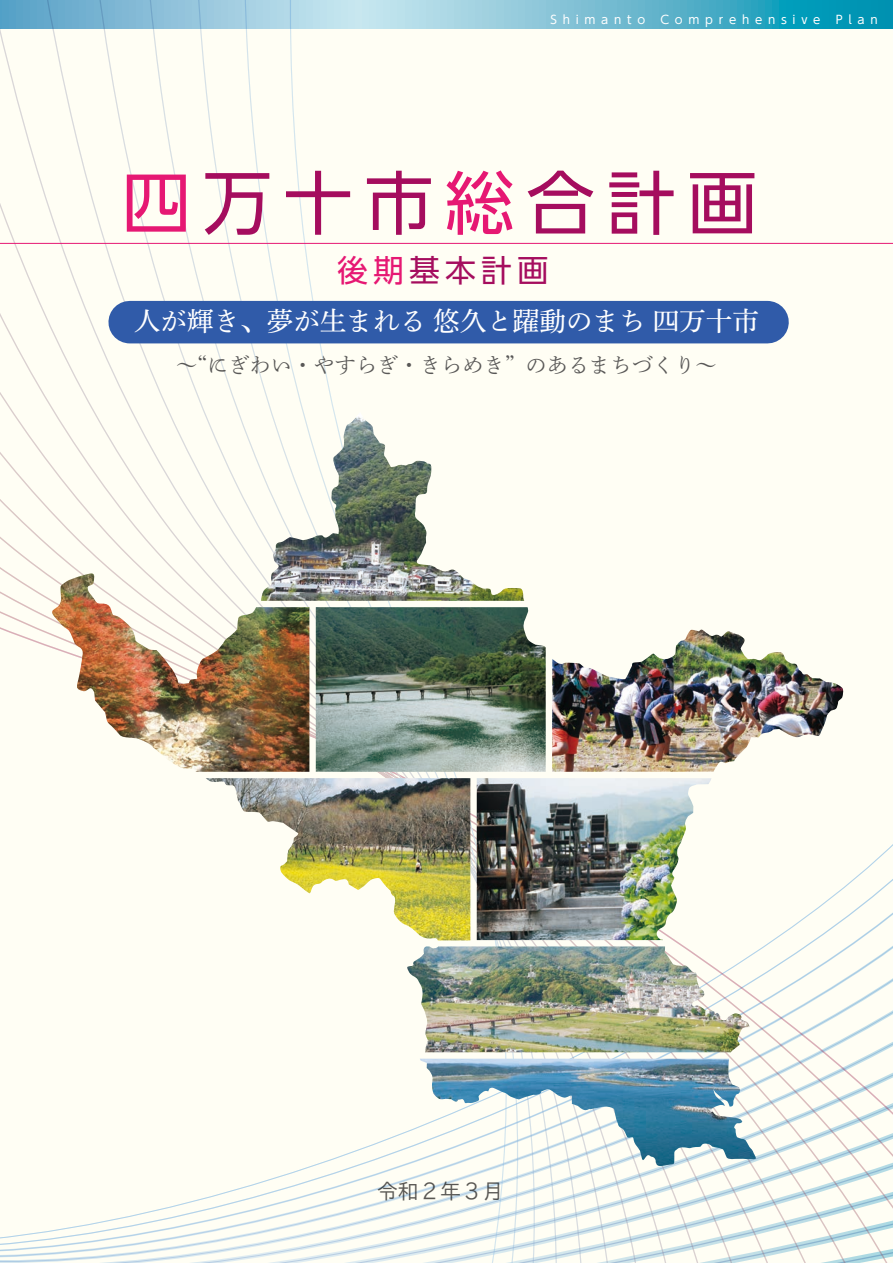
<style>
.page{position:relative;width:893px;height:1263px;background:#fff}
.page>*{position:absolute;margin:0;border:0;box-sizing:border-box;transform-origin:0 0}
.t1{font:69.15px "UD Shin Go Pro";letter-spacing:.17em;color:#a50d5e}
.t2{font:30.9px "UD Shin Go Pro";letter-spacing:.17em;color:#a50d5e}
.t3{font:26.55px "Shuei Min Pr 6 M";color:#fff}
.t4{font:21.3px "Shuei Min Pr 6 L";color:#595857}
.t5{font:21.3px "TB Go Std L";color:#595857}
.t6{font:11.7px "UD Shin Go Pro";letter-spacing:.49em;color:#fff}
.s1{color:#e61873}
</style>
<div class="page">
<div style="left:833px;top:28px;width:49px;height:1235px;background:#fffef4"></div>
<svg style="left:784px;top:28px;width:49px;height:1235px"></svg>
<svg style="left:738px;top:28px;width:46px;height:1235px"></svg>
<div style="left:694px;top:28px;width:44px;height:1235px;background:#fffef4"></div>
<div style="left:653px;top:28px;width:41px;height:1235px;background:#fffef4"></div>
<div style="left:616px;top:28px;width:37px;height:1235px;background:#fffef4"></div>
<div style="left:0;top:28px;width:616px;height:1235px;background:#fffef4"></div>
<div style="left:48px;top:28px;width:536px;height:1235px;background:#fffef4"></div>
<div style="left:118px;top:28px;width:439px;height:1235px;background:#fffef4"></div>
<div style="left:189px;top:28px;width:346px;height:1235px;background:#fffef4"></div>
<div style="left:244px;top:28px;width:274px;height:1235px;background:#fffef4"></div>
<svg style="left:290px;top:28px;width:217px;height:1235px"></svg>
<div style="left:130px;top:301px;width:637px;height:42px;background:#305ba9"></div>
<hr style="left:0;top:243px;width:893px;height:1px;background:#e61873">
<img style="left:420px;top:1059px;width:337px;height:107px">
<img style="left:407px;top:946px;width:342px;height:106px">
<img style="left:477px;top:778px;width:234px;height:162px">
<img style="left:206px;top:778px;width:264px;height:162px">
<img style="left:261px;top:412px;width:263px;height:189px">
<img style="left:552px;top:629px;width:291px;height:143px">
<img style="left:316px;top:607px;width:230px;height:165px">
<img style="left:52px;top:573px;width:257px;height:199px">
<svg style="left:0;top:0;width:893px;height:28px;background:#75bdd3"></svg>
<p class="t6" style="left:550px;top:10px;width:96px">Shimanto</p>
<p class="t6" style="left:660px;top:10px;width:161px">Comprehensive</p>
<p class="t6" style="left:836px;top:10px;width:43px">Plan</p>
<h1 class="t1" style="left:122px;top:147px;width:636px"><span class="s1">四</span>万十市<span class="s1">総</span>合計画</h1>
<h2 class="t2" style="left:337px;top:245px;width:213px"><span class="s1">後期</span>基本計画</h2>
<p class="t3" style="left:134px;top:297px;width:627px">人が輝き、夢が生まれる 悠久と躍動のまち 四万十市</p>
<p class="t4" style="left:176px;top:346px;width:542px">～“にぎわい・やすらぎ・ きらめき” のあるまちづくり～</p>
<p class="t5" style="left:376px;top:1173px;width:129px">令和２年３月</p>
</div>
